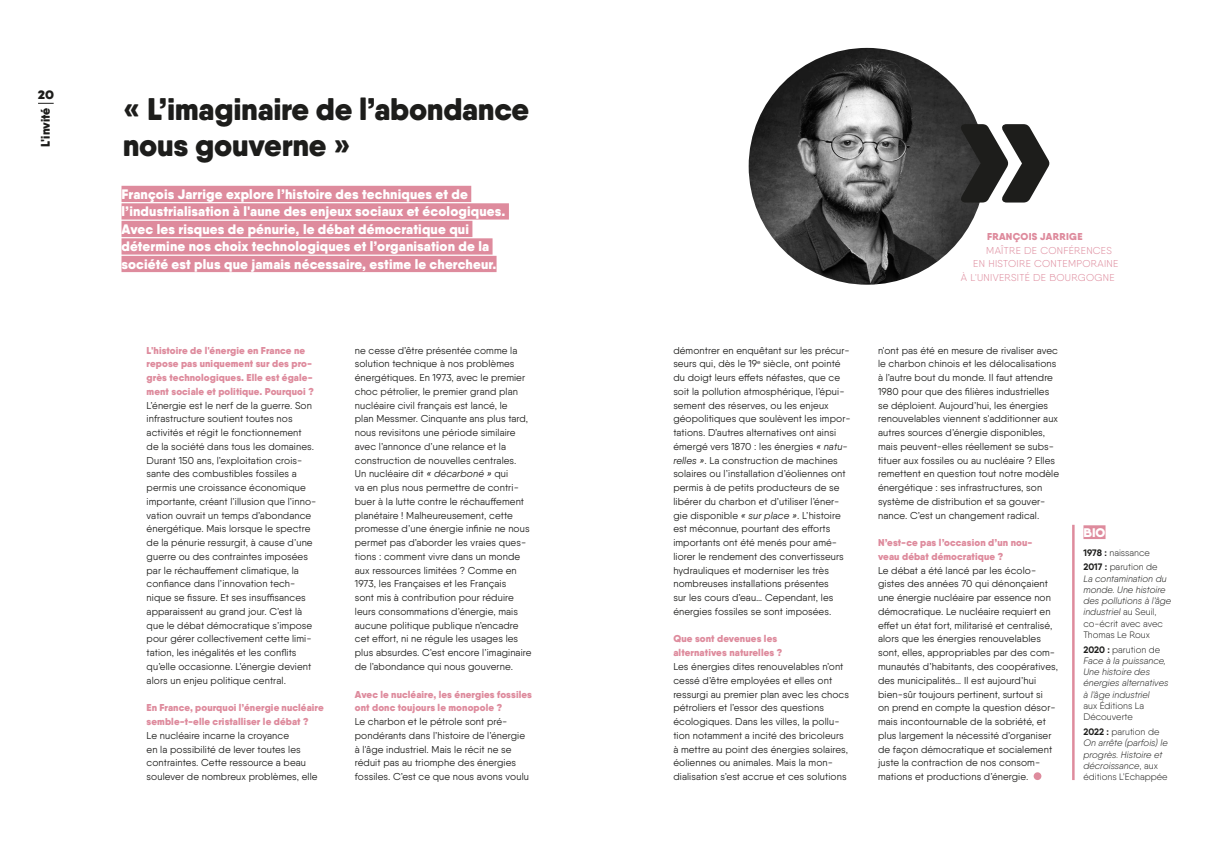
<style>
.page{position:relative;width:1205px;height:851px;background:#fff}
.page>*{position:absolute;margin:0;border:0;box-sizing:border-box;transform-origin:0 0}
.t1{font:900 201.38px "Qanelas Soft";color:#1d1d1b}
.t2{font:900 31.25px/36.2px "Qanelas Soft";letter-spacing:-.01em;color:#1d1d1b}
.t3{font:900 13.75px/17.5px "Qanelas Soft";letter-spacing:.01em;color:#fff}
.t4{font:900 12.5px "Qanelas Soft";color:#1d1d1b}
.t5{font:900 12.5px "Qanelas Soft";color:#fff}
.t6{font:800 12.5px "Campton";color:#1d1d1b}
.t7{font:10px/13.8px "Qanelas Soft";letter-spacing:.01em;color:#1d1d1b}
.t8{font:900 10px/13.8px "Qanelas Soft";letter-spacing:.01em;color:#de8b9d}
.t9{font:300 10px "Qanelas Soft";letter-spacing:.03em;color:#de8b9d}
.t10{font:900 10px "Qanelas Soft";letter-spacing:.03em;color:#de8b9d}
.t11{font:italic 300 9.38px/11.2px "Qanelas Soft";color:#1d1d1b}
.t12{font:300 9.38px/14.8px "Qanelas Soft";color:#1d1d1b}
.s1{font-style:italic}
.s2{font-weight:700}
.s3{font-style:normal}
.s4{font-weight:700;font-style:normal}
</style>
<div class="page">
<svg style="left:38px;top:103px;width:16px;height:1px"></svg>
<div style="left:1033px;top:772px;width:8px;height:8px;background:#de8b9d;border-radius:50%"></div>
<div style="left:121px;top:186px;width:350px;height:16px;background:#de8b9d"></div>
<div style="left:121px;top:203px;width:388px;height:16px;background:#de8b9d"></div>
<div style="left:121px;top:221px;width:351px;height:16px;background:#de8b9d"></div>
<div style="left:121px;top:238px;width:371px;height:16px;background:#de8b9d"></div>
<div style="left:121px;top:256px;width:375px;height:16px;background:#de8b9d"></div>
<img style="left:749px;top:48px;width:236px;height:237px;border-radius:118px">
<div style="left:1083px;top:525px;width:22px;height:14px;background:#de8b9d"></div>
<hr style="left:1072px;top:524px;width:2px;height:256px;background:#de8b9d">
<p class="t6" style="left:38px;top:86px;width:18px">20</p>
<p class="t4" style="left:37px;top:147px;width:41px;rotate:-90deg">L'invité</p>
<h2 class="t2" style="left:123px;top:90px;width:408px">« L’imaginaire de l’abondance nous gouverne »</h2>
<p class="t3" style="left:121px;top:185px;width:385px">François Jarrige explore l’histoire des techniques et de l’industrialisation à l'aune des enjeux sociaux et écologiques.<br>Avec les risques de pénurie, le débat démocratique qui détermine nos choix technologiques et l’organisation de la société est plus que jamais nécessaire, estime le chercheur.</p>
<p class="t8" style="left:147px;top:343px;width:169px">L'histoire de l'énergie en France ne repose pas uniquement sur des pro&shy;grès technologiques. Elle est égale&shy;ment sociale et politique. Pourquoi ?</p>
<p class="t7" style="left:147px;top:398px;width:171px">L’énergie est le nerf de la guerre. Son infrastructure soutient toutes nos activités et régit le fonctionnement<br>de la société dans tous les domaines.<br>Durant 150 ans, l’exploitation crois&shy;sante des combustibles fossiles a permis une croissance économique importante, créant l’illusion que l’inno&shy;vation ouvrait un temps d’abondance énergétique. Mais lorsque le spectre de la pénurie ressurgit, à cause d’une guerre ou des contraintes imposées par le réchauffement climatique, la confiance dans l’innovation tech&shy;nique se fissure. Et ses insuffisances apparaissent au grand jour. C’est là que le débat démocratique s’impose pour gérer collectivement cette limi&shy;tation, les inégalités et les conflits qu’elle occasionne. L’énergie devient alors un enjeu politique central.</p>
<p class="t8" style="left:147px;top:700px;width:179px">En France, pourquoi l’énergie nucléaire semble-t-elle cristalliser le débat ?</p>
<p class="t7" style="left:147px;top:728px;width:172px">Le nucléaire incarne la croyance<br>en la possibilité de lever toutes les contraintes. Cette ressource a beau soulever de nombreux problèmes, elle</p>
<p class="t7" style="left:355px;top:343px;width:178px">ne cesse d’être présentée comme la solution technique à nos problèmes énergétiques. En 1973, avec le premier choc pétrolier, le premier grand plan nucléaire civil français est lancé, le<br>plan Messmer. Cinquante ans plus tard, nous revisitons une période similaire avec l’annonce d’une relance et la construction de nouvelles centrales.<br>Un nucléaire dit <span class="s1">« décarboné »</span> qui<br>va en plus nous permettre de contri&shy;buer à la lutte contre le réchauffement planétaire ! Malheureusement, cette promesse d’une énergie infinie ne nous permet pas d’aborder les vraies ques&shy;tions : comment vivre dans un monde aux ressources limitées ? Comme en 1973, les Françaises et les Français<br>sont mis à contribution pour réduire leurs consommations d’énergie, mais aucune politique publique n’encadre cet effort, ni ne régule les usages les plus absurdes. C’est encore l’imaginaire de l’abondance qui nous gouverne.</p>
<p class="t8" style="left:355px;top:687px;width:179px">Avec le nucléaire, les énergies fossiles ont donc toujours le monopole ?</p>
<p class="t7" style="left:355px;top:714px;width:176px">Le charbon et le pétrole sont pré&shy;pondérants dans l’histoire de l’énergie à l'âge industriel. Mais le récit ne se réduit pas au triomphe des énergies fossiles. C’est ce que nous avons voulu</p>
<p class="t7" style="left:673px;top:343px;width:179px">démontrer en enquêtant sur les précur&shy;seurs qui, dès le 19<sup>e</sup> siècle, ont pointé du doigt leurs effets néfastes, que ce soit la pollution atmosphérique, l’épui&shy;sement des réserves, ou les enjeux géopolitiques que soulèvent les impor&shy;tations. D’autres alternatives ont ainsi émergé vers 1870 : les énergies <span class="s1">« natu&shy;relles »</span>. La construction de machines solaires ou l’installation d’éoliennes ont permis à de petits producteurs de se libérer du charbon et d’utiliser l’éner&shy;gie disponible <span class="s1">« sur place »</span>. L’histoire est méconnue, pourtant des efforts importants ont été menés pour amé&shy;liorer le rendement des convertisseurs hydrauliques et moderniser les très nombreuses installations présentes<br>sur les cours d’eau… Cependant, les énergies fossiles se sont imposées.</p>
<p class="t8" style="left:673px;top:632px;width:110px">Que sont devenues les alternatives naturelles ?</p>
<p class="t7" style="left:673px;top:659px;width:177px">Les énergies dites renouvelables n’ont cessé d’être employées et elles ont ressurgi au premier plan avec les chocs pétroliers et l’essor des questions écologiques. Dans les villes, la pollu&shy;tion notamment a incité des bricoleurs à mettre au point des énergies solaires, éoliennes ou animales. Mais la mon&shy;dialisation s’est accrue et ces solutions</p>
<h1 class="t1" style="left:947px;top:25px;width:116px">»</h1>
<p class="t10" style="left:987px;top:230px;width:97px">FRANÇOIS JARRIGE</p>
<p class="t9" style="left:986px;top:244px;width:127px">MAÎTRE DE CONFÉRENCES</p>
<p class="t9" style="left:973px;top:258px;width:147px">EN HISTOIRE CONTEMPORAINE</p>
<p class="t9" style="left:961px;top:271px;width:155px">À L'UNIVERSITÉ DE BOURGOGNE</p>
<p class="t7" style="left:878px;top:343px;width:183px">n'ont pas été en mesure de rivaliser avec le charbon chinois et les délocalisations à l’autre bout du monde. Il faut attendre 1980 pour que des filières industrielles se déploient. Aujourd’hui, les énergies renouvelables viennent s'additionner aux autres sources d’énergie disponibles, mais peuvent-elles réellement se subs&shy;tituer aux fossiles ou au nucléaire ? Elles remettent en question tout notre modèle énergétique : ses infrastructures, son système de distribution et sa gouver&shy;nance. C’est un changement radical.</p>
<p class="t8" style="left:878px;top:535px;width:156px">N’est-ce pas l’occasion d’un nou&shy;veau débat démocratique ?</p>
<p class="t7" style="left:878px;top:563px;width:181px">Le débat a été lancé par les écolo&shy;gistes des années 70 qui dénonçaient une énergie nucléaire par essence non démocratique. Le nucléaire requiert en effet un état fort, militarisé et centralisé, alors que les énergies renouvelables sont, elles, appropriables par des com&shy;munautés d’habitants, des coopératives, des municipalités… Il est aujourd’hui bien-sûr toujours pertinent, surtout si<br>on prend en compte la question désor&shy;mais incontournable de la sobriété, et plus largement la nécessité d’organiser de façon démocratique et socialement juste la contraction de nos consom&shy;mations et productions d’énergie.</p>
<p class="t5" style="left:1083px;top:524px;width:24px">BIO</p>
<p class="t12" style="left:1083px;top:544px;width:76px"><span class="s2">1978 :</span> naissance<br><span class="s2">2017 :</span> parution de</p>
<p class="t11" style="left:1083px;top:572px;width:89px">La contamination du monde. Une histoire des pollutions à l’âge industriel <span class="s3">au Seuil, co-écrit avec avec<br>Thomas Le Roux</span></p>
<p class="t11" style="left:1083px;top:643px;width:86px"><span class="s4">2020 :</span> <span class="s3">parution de<br></span>Face à la puissance,<br>Une histoire des énergies alternatives à l’âge industriel</p>
<p class="t12" style="left:1083px;top:699px;width:62px;line-height:11.2px">aux Éditions La<br>Découverte</p>
<p class="t11" style="left:1083px;top:726px;width:86px"><span class="s4">2022 :</span> <span class="s3">parution de<br></span>On arrête (parfois) le progrès. Histoire et décroissance<span class="s3">, aux éditions L’Echappée</span></p>
</div>
